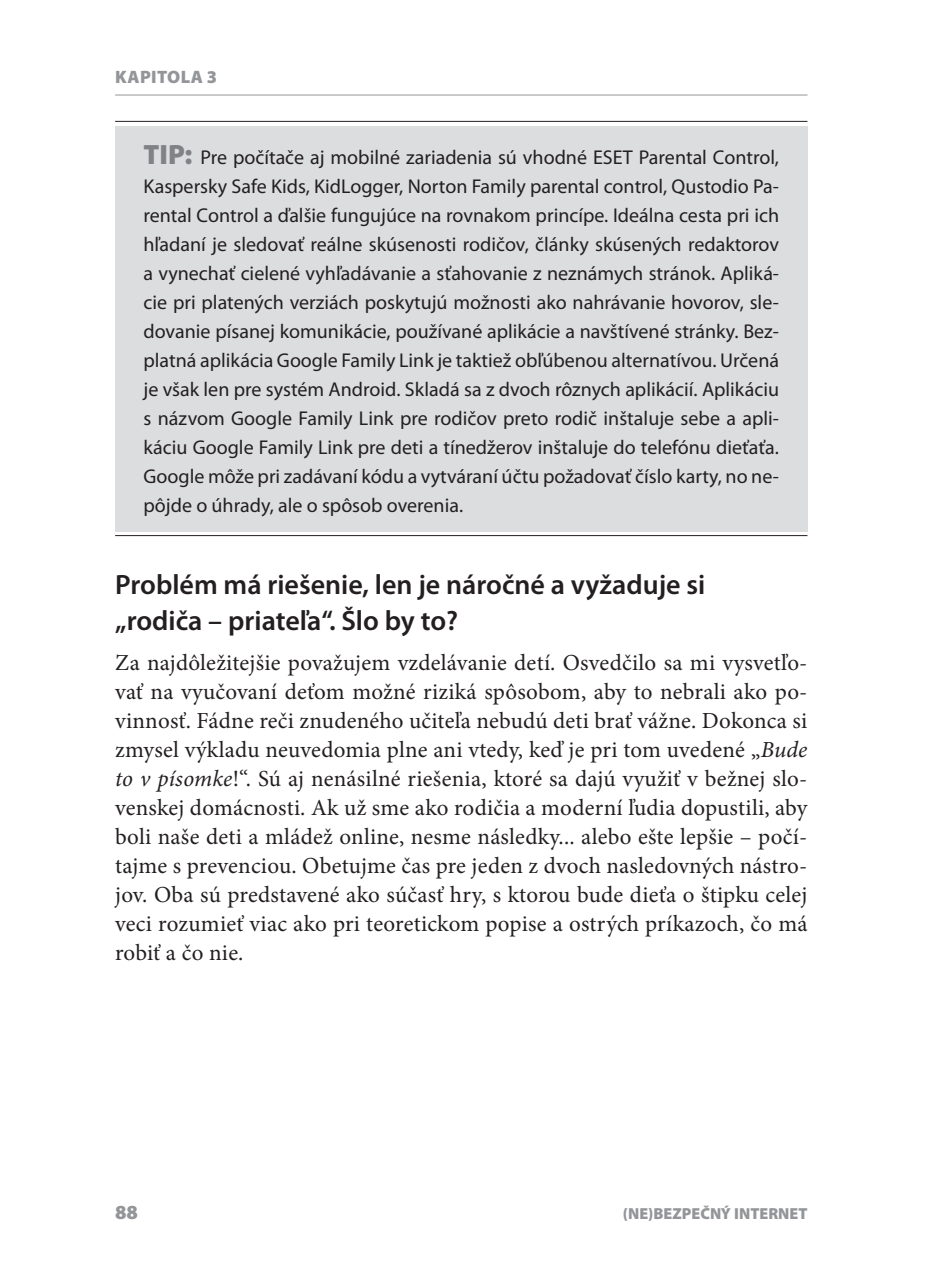
<style>
.page{position:relative;width:951px;height:1279px;background:#fff}
.page>*{position:absolute;margin:0;border:0;box-sizing:border-box;transform-origin:0 0}
.Nadpis_3{font:600 28px/36px "Myriad Pro";color:#231f20}
.Normální_bez_odsaz{font:23px/29px "Minion Pro";letter-spacing:.01em;color:#231f20;text-align:justify}
.TIP{font:20px/29px "Myriad Pro";color:#231f20;text-align:justify}
.t1{font:900 20px "Myriad Pro";color:#939598}
.t2{font:900 18px "Myriad Pro";color:#939598}
.t3{font:900 16px "Myriad Pro";color:#939598}
.s1{font-weight:900;font-size:28px;color:#808285}
.s2{font-style:italic}
</style>
<div class="page">
<hr style="left:115px;top:95px;width:692px;height:1px;background:#939598">
<div style="left:115px;top:126px;width:692px;height:406px;background:#dcdddf"></div>
<hr style="left:115px;top:121px;width:692px;height:1px;background:#231f20">
<hr style="left:115px;top:535px;width:692px;height:1px;background:#231f20">
<p class="t2" style="left:115px;top:65px;width:24px">KAPITO</p>
<p class="t2" style="left:181px;top:65px;width:38px">LA 3</p>
<p class="TIP" style="left:143px;top:143px;width:636px"><span class="s1">TIP:</span> Pre počítače aj mobilné zariadenia sú vhodné ESET Parental Control, Kaspersky Safe Kids, KidLogger, Norton Family parental control, Qustodio Pa&shy;rental Control a ďalšie fungujúce na rovnakom princípe. Ideálna cesta pri ich hľadaní je sledovať reálne skúsenosti rodičov, články skúsených redaktorov a vynechať cielené vyhľadávanie a sťahovanie z neznámych stránok. Apliká&shy;cie pri platených verziách poskytujú možnosti ako nahrávanie hovorov, sle&shy;dovanie písanej komunikácie, používané aplikácie a navštívené stránky. Bez&shy;platná aplikácia Google Family Link je taktiež obľúbenou alternatívou. Určená je však len pre systém Android. Skladá sa z dvoch rôznych aplikácií. Aplikáciu s názvom Google Family Link pre rodičov preto rodič inštaluje sebe a apli&shy;káciu Google Family Link pre deti a tínedžerov inštaluje do telefónu dieťaťa.<br>Google môže pri zadávaní kódu a vytváraní účtu požadovať číslo karty, no ne&shy;pôjde o úhrady, ale o spôsob overenia.</p>
<p class="Nadpis_3" style="left:115px;top:566px;width:591px">Problém má riešenie, len je náročné a vyžaduje si „rodiča – priateľa“. Šlo by to?</p>
<p class="Normální_bez_odsaz" style="left:115px;top:648px;width:693px">Za najdôležitejšie považujem vzdelávanie detí. Osvedčilo sa mi vysvetľo&shy;vať na vyučovaní deťom možné riziká spôsobom, aby to nebrali ako po&shy;vinnosť. Fádne reči znudeného učiteľa nebudú deti brať vážne. Dokonca si zmysel výkladu neuvedomia plne ani vtedy, keď je pri tom uvedené „<span class="s2">Bude to v písomke</span>!“. Sú aj nenásilné riešenia, ktoré sa dajú využiť v bežnej slo&shy;venskej domácnosti. Ak už sme ako rodičia a moderní ľudia dopustili, aby boli naše deti a mládež online, nesme následky... alebo ešte lepšie – počí&shy;tajme s prevenciou. Obetujme čas pre jeden z dvoch nasledovných nástro&shy;jov. Oba sú predstavené ako súčasť hry, s ktorou bude dieťa o štipku celej veci rozumieť viac ako pri teoretickom popise a ostrých príkazoch, čo má robiť a čo nie.</p>
<p class="t1" style="left:115px;top:1198px;width:24px">88</p>
<p class="t3" style="left:622px;top:1202px;width:186px">(NE)BEZPEČNÝ INTERNET</p>
</div>
